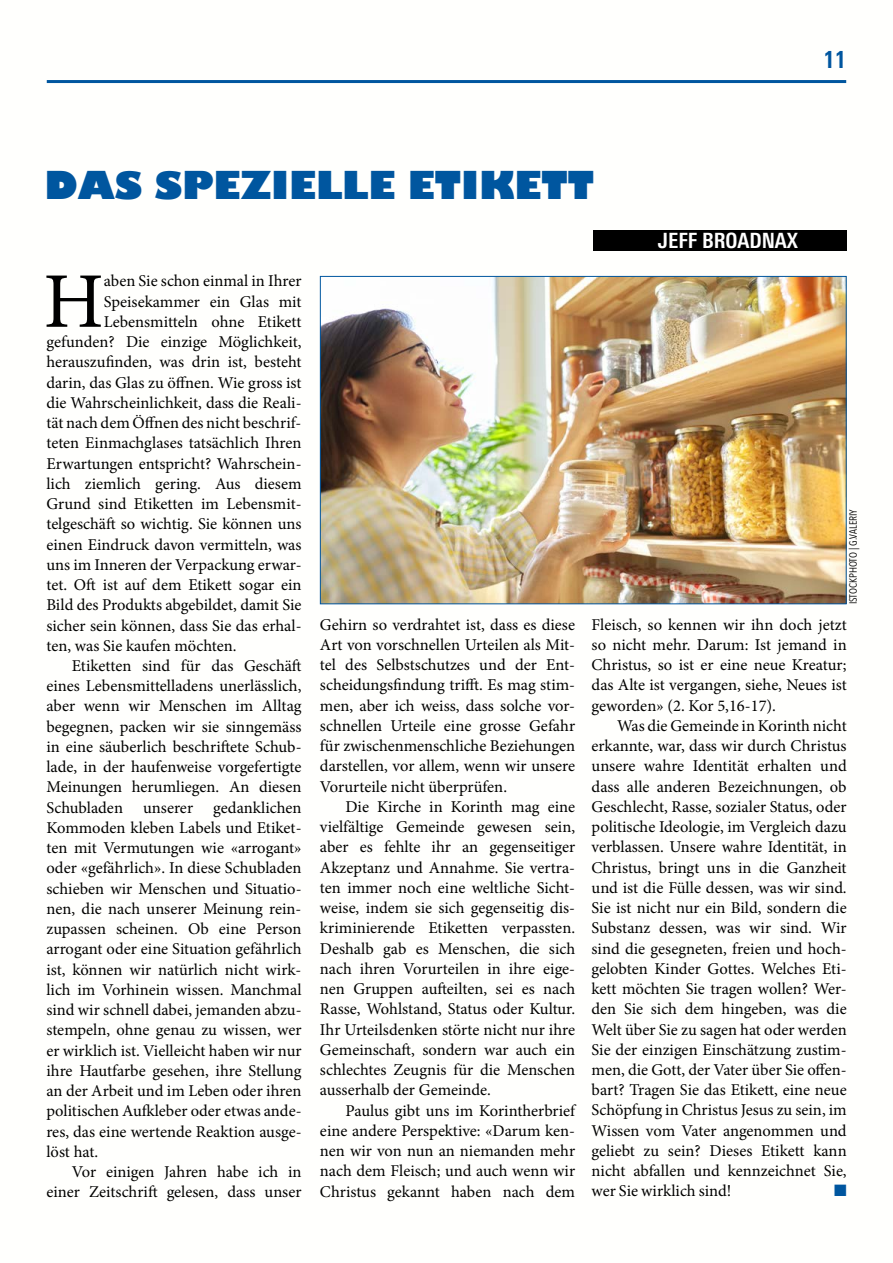
<style>
.page{position:relative;width:893px;height:1263px;background:#fff}
.page>*{position:absolute;margin:0;border:0;box-sizing:border-box;transform-origin:0 0}
.t1{font:78.75px "Minion Pro";color:#000}
.t2{font:800 37.5px "Gill Sans";color:#00569f}
.t3{font:700 condensed 24px "Linotype Univers";color:#00569f}
.t4{font:700 condensed 21px "Linotype Univers";color:#fff}
.t5{font:16.5px/20.2px "Minion Pro";color:#000;text-align:justify}
.t6{font:16.5px "Zapf Dingbats ITC";color:#00569f}
.t7{font:10.5px "Avenir Next Condensed";color:#000}
</style>
<div class="page">
<hr style="left:47px;top:80px;width:799px;height:3px;background:#00569f">
<div style="left:593px;top:230px;width:253px;height:21px;background:#000"></div>
<img style="left:322px;top:278px;width:522px;height:324px">
<h2 class="t2" style="left:45px;top:156px;width:551px">DAS SPEZIELLE ETIKETT</h2>
<h3 class="t3" style="left:823px;top:46px;width:24px">11</h3>
<p class="t4" style="left:658px;top:228px;width:142px">JEFF BROADNAX</p>
<h1 class="t1" style="left:43px;top:249px;width:62px">H</h1>
<p class="t5" style="left:104px;top:271px;width:199px">aben Sie schon einmal in Ihrer</p>
<p class="t5" style="left:104px;top:291px;width:199px">Speisekammer ein Glas mit</p>
<p class="t5" style="left:104px;top:311px;width:199px">Lebensmitteln ohne Etikett</p>
<p class="t5" style="left:46px;top:332px;width:257px">gefunden? Die einzige Möglichkeit,</p>
<p class="t5" style="left:46px;top:352px;width:257px">herauszufinden, was drin ist, besteht</p>
<p class="t5" style="left:46px;top:372px;width:257px">darin, das Glas zu öffnen. Wie gross ist</p>
<p class="t5" style="left:46px;top:392px;width:257px">die Wahrscheinlichkeit, dass die Reali-</p>
<p class="t5" style="left:46px;top:413px;width:257px">tät nach dem Öffnen des nicht beschrif-</p>
<p class="t5" style="left:46px;top:433px;width:257px">teten Einmachglases tatsächlich Ihren</p>
<p class="t5" style="left:46px;top:453px;width:257px">Erwartungen entspricht? Wahrschein-</p>
<p class="t5" style="left:46px;top:473px;width:257px">lich ziemlich gering. Aus diesem</p>
<p class="t5" style="left:46px;top:494px;width:257px">Grund sind Etiketten im Lebensmit-</p>
<p class="t5" style="left:46px;top:514px;width:257px">telgeschäft so wichtig. Sie können uns</p>
<p class="t5" style="left:46px;top:534px;width:257px">einen Eindruck davon vermitteln, was</p>
<p class="t5" style="left:46px;top:554px;width:257px">uns im Inneren der Verpackung erwar-</p>
<p class="t5" style="left:46px;top:575px;width:257px">tet. Oft ist auf dem Etikett sogar ein</p>
<p class="t5" style="left:46px;top:595px;width:257px">Bild des Produkts abgebildet, damit Sie</p>
<p class="t5" style="left:46px;top:615px;width:257px">sicher sein können, dass Sie das erhal-</p>
<p class="t5" style="left:46px;top:635px;width:192px">ten, was Sie kaufen möchten.</p>
<p class="t5" style="left:72px;top:656px;width:231px">Etiketten sind für das Geschäft</p>
<p class="t5" style="left:46px;top:676px;width:257px">eines Lebensmittelladens unerlässlich,</p>
<p class="t5" style="left:46px;top:696px;width:257px">aber wenn wir Menschen im Alltag</p>
<p class="t5" style="left:46px;top:716px;width:257px">begegnen, packen wir sie sinngemäss</p>
<p class="t5" style="left:46px;top:737px;width:257px">in eine säuberlich beschriftete Schub-</p>
<p class="t5" style="left:46px;top:757px;width:257px">lade, in der haufenweise vorgefertigte</p>
<p class="t5" style="left:46px;top:777px;width:257px">Meinungen herumliegen. An diesen</p>
<p class="t5" style="left:46px;top:797px;width:257px">Schubladen unserer gedanklichen</p>
<p class="t5" style="left:46px;top:818px;width:257px">Kommoden kleben Labels und Etiket-</p>
<p class="t5" style="left:46px;top:838px;width:257px">ten mit Vermutungen wie «arrogant»</p>
<p class="t5" style="left:46px;top:858px;width:257px">oder «gefährlich». In diese Schubladen</p>
<p class="t5" style="left:46px;top:878px;width:257px">schieben wir Menschen und Situatio-</p>
<p class="t5" style="left:46px;top:899px;width:257px">nen, die nach unserer Meinung rein-</p>
<p class="t5" style="left:46px;top:919px;width:257px">zupassen scheinen. Ob eine Person</p>
<p class="t5" style="left:46px;top:939px;width:257px">arrogant oder eine Situation gefährlich</p>
<p class="t5" style="left:46px;top:959px;width:257px">ist, können wir natürlich nicht wirk-</p>
<p class="t5" style="left:46px;top:980px;width:257px">lich im Vorhinein wissen. Manchmal</p>
<p class="t5" style="left:46px;top:1000px;width:257px">sind wir schnell dabei, jemanden abzu-</p>
<p class="t5" style="left:46px;top:1020px;width:257px">stempeln, ohne genau zu wissen, wer</p>
<p class="t5" style="left:46px;top:1040px;width:257px">er wirklich ist. Vielleicht haben wir nur</p>
<p class="t5" style="left:46px;top:1061px;width:257px">ihre Hautfarbe gesehen, ihre Stellung</p>
<p class="t5" style="left:46px;top:1081px;width:257px">an der Arbeit und im Leben oder ihren</p>
<p class="t5" style="left:46px;top:1101px;width:257px">politischen Aufkleber oder etwas ande-</p>
<p class="t5" style="left:46px;top:1121px;width:257px">res, das eine wertende Reaktion ausge-</p>
<p class="t5" style="left:46px;top:1141px;width:53px">löst hat.</p>
<p class="t5" style="left:72px;top:1162px;width:231px">Vor einigen Jahren habe ich in</p>
<p class="t5" style="left:46px;top:1182px;width:257px">einer Zeitschrift gelesen, dass unser</p>
<p class="t5" style="left:320px;top:614px;width:257px">Gehirn so verdrahtet ist, dass es diese Art von vorschnellen Urteilen als Mit&shy;tel des Selbstschutzes und der Ent&shy;scheidungsfindung trifft. Es mag stim&shy;men, aber ich weiss, dass solche vor&shy;schnellen Urteile eine grosse Gefahr für zwischenmenschliche Beziehungen darstellen, vor allem, wenn wir unsere Vorurteile nicht überprüfen.</p>
<p class="t5" style="left:320px;top:796px;width:257px;text-indent:26px">Die Kirche in Korinth mag eine vielfältige Gemeinde gewesen sein, aber es fehlte ihr an gegenseitiger Akzeptanz und Annahme. Sie vertra&shy;ten immer noch eine weltliche Sicht&shy;weise, indem sie sich gegenseitig dis&shy;kriminierende Etiketten verpassten.<br>Deshalb gab es Menschen, die sich nach ihren Vorurteilen in ihre eige&shy;nen Gruppen aufteilten, sei es nach Rasse, Wohlstand, Status oder Kultur.<br>Ihr Urteilsdenken störte nicht nur ihre Gemeinschaft, sondern war auch ein schlechtes Zeugnis für die Menschen ausserhalb der Gemeinde.</p>
<p class="t5" style="left:320px;top:1100px;width:257px;text-indent:26px">Paulus gibt uns im Korintherbrief eine andere Perspektive: «Darum ken&shy;nen wir von nun an niemanden mehr nach dem Fleisch; und auch wenn wir Christus gekannt haben nach dem</p>
<p class="t7" style="left:844px;top:604px;width:97px;rotate:-90deg">ISTOCKPHOTO | G.VALERIY</p>
<p class="t5" style="left:592px;top:614px;width:257px">Fleisch, so kennen wir ihn doch jetzt so nicht mehr. Darum: Ist jemand in Christus, so ist er eine neue Kreatur; das Alte ist vergangen, siehe, Neues ist geworden» (2. Kor 5,16-17).</p>
<p class="t5" style="left:592px;top:715px;width:257px;text-indent:26px">Was die Gemeinde in Korinth nicht erkannte, war, dass wir durch Christus unsere wahre Identität erhalten und dass alle anderen Bezeichnungen, ob Geschlecht, Rasse, sozialer Status, oder politische Ideologie, im Vergleich dazu verblassen. Unsere wahre Identität, in Christus, bringt uns in die Ganzheit und ist die Fülle dessen, was wir sind.<br>Sie ist nicht nur ein Bild, sondern die Substanz dessen, was wir sind. Wir sind die gesegneten, freien und hoch&shy;gelobten Kinder Gottes. Welches Eti&shy;kett möchten Sie tragen wollen? Wer&shy;den Sie sich dem hingeben, was die Welt über Sie zu sagen hat oder werden Sie der einzigen Einschätzung zustim&shy;men, die Gott, der Vater über Sie offen&shy;bart? Tragen Sie das Etikett, eine neue Schöpfung in Christus Jesus zu sein, im Wissen vom Vater angenommen und geliebt zu sein? Dieses Etikett kann nicht abfallen und kennzeichnet Sie, wer Sie wirklich sind!</p>
<p class="t6" style="left:834px;top:1183px;width:14px">■</p>
</div>
